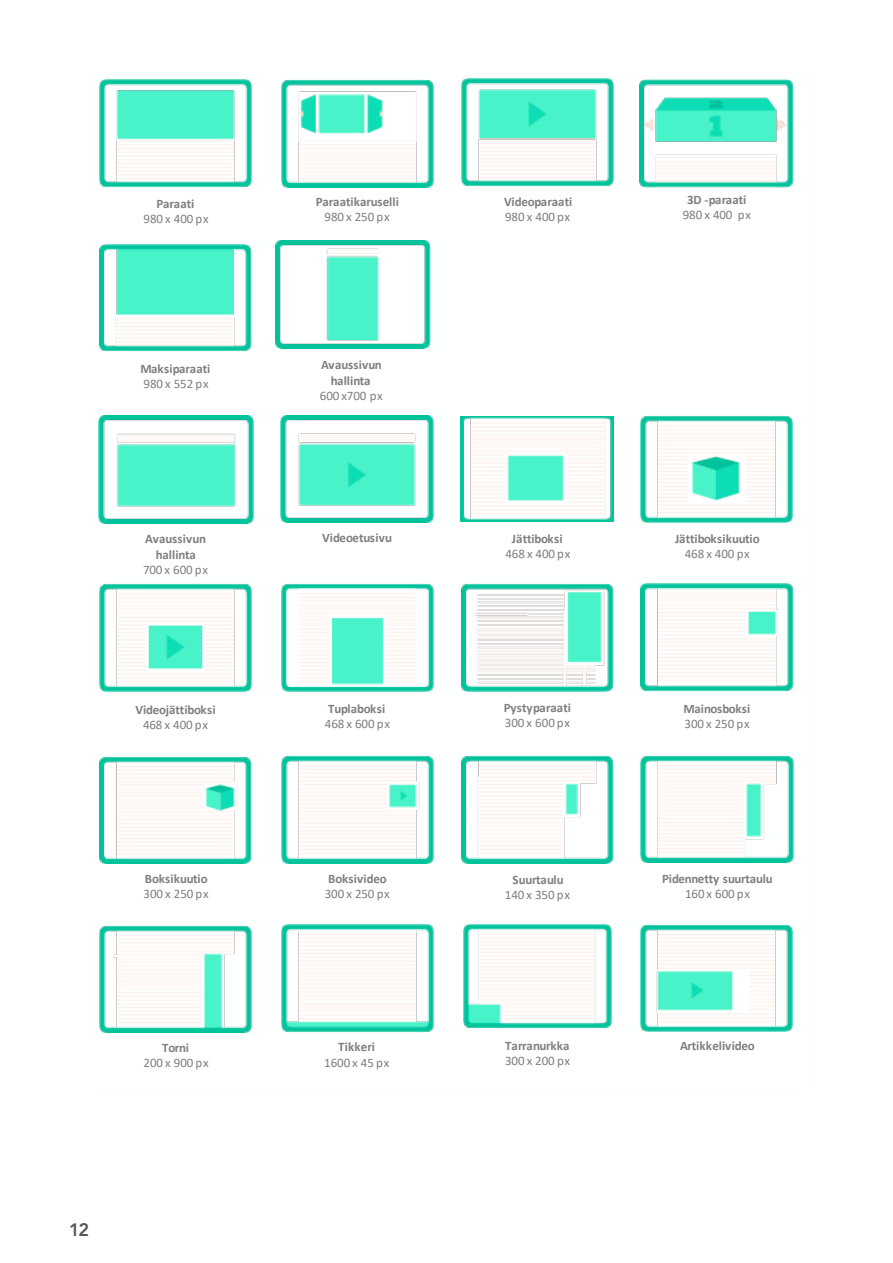
<style>
.page{position:relative;width:893px;height:1263px;background:#fff}
.page>*{position:absolute;margin:0;border:0;box-sizing:border-box;transform-origin:0 0}
.t1{font:800 18px "Avenir";color:#575756}
.t2{font:700 13.05px "Calibri";color:#7f7f7f}
.t3{font:700 13.05px "Calibri";letter-spacing:-.02em;color:#7f7f7f}
.t4{font:13.05px "Calibri";letter-spacing:-.01em;color:#7f7f7f}
.t5{font:700 12.9px "Calibri";color:#7f7f7f}
.t6{font:12.9px "Calibri";letter-spacing:-.005em;color:#7f7f7f}
</style>
<div class="page">
<img style="left:276px;top:240px;width:154px;height:108px">
<img style="left:100px;top:245px;width:152px;height:107px">
<img style="left:280px;top:415px;width:153px;height:107px">
<img style="left:99px;top:415px;width:154px;height:108px">
<img style="left:100px;top:79px;width:152px;height:108px">
<img style="left:281px;top:79px;width:152px;height:108px">
<img style="left:461px;top:78px;width:153px;height:108px">
<img style="left:640px;top:79px;width:153px;height:108px">
<img style="left:461px;top:755px;width:153px;height:108px">
<img style="left:641px;top:755px;width:152px;height:107px">
<img style="left:100px;top:925px;width:152px;height:107px">
<img style="left:100px;top:584px;width:152px;height:108px">
<img style="left:641px;top:415px;width:151px;height:107px">
<img style="left:460px;top:416px;width:154px;height:105px">
<img style="left:281px;top:584px;width:152px;height:108px">
<img style="left:641px;top:584px;width:152px;height:108px">
<img style="left:281px;top:924px;width:152px;height:108px">
<img style="left:100px;top:757px;width:152px;height:106px">
<img style="left:641px;top:924px;width:151px;height:107px">
<img style="left:464px;top:924px;width:148px;height:105px">
<img style="left:281px;top:755px;width:152px;height:108px">
<img style="left:461px;top:584px;width:153px;height:108px">
<p class="t5" style="left:157px;top:194px;width:39px">Paraati</p>
<p class="t6" style="left:144px;top:209px;width:67px">980 x 400 px</p>
<p class="t5" style="left:140px;top:359px;width:72px">Maksiparaati</p>
<p class="t6" style="left:144px;top:374px;width:67px">980 x 552 px</p>
<p class="t5" style="left:145px;top:530px;width:62px">Avaussivun</p>
<p class="t2" style="left:156px;top:545px;width:41px">hallinta</p>
<p class="t6" style="left:143px;top:560px;width:67px">700 x 600 px</p>
<p class="t5" style="left:135px;top:700px;width:82px">Videojättiboksi</p>
<p class="t6" style="left:143px;top:716px;width:67px">468 x 400 px</p>
<p class="t5" style="left:145px;top:869px;width:65px">Boksikuutio</p>
<p class="t6" style="left:144px;top:885px;width:67px">300 x 250 px</p>
<p class="t5" style="left:162px;top:1039px;width:28px">Torni</p>
<p class="t6" style="left:144px;top:1054px;width:67px">200 x 900 px</p>
<h1 class="t1" style="left:69px;top:1216px;width:22px">12</h1>
<p class="t5" style="left:316px;top:193px;width:84px">Paraatikaruselli</p>
<p class="t6" style="left:325px;top:208px;width:67px">980 x 250 px</p>
<p class="t5" style="left:321px;top:356px;width:62px">Avaussivun</p>
<p class="t2" style="left:331px;top:371px;width:41px">hallinta</p>
<p class="t6" style="left:320px;top:386px;width:64px">600 x700 px</p>
<p class="t5" style="left:322px;top:528px;width:71px">Videoetusivu</p>
<p class="t5" style="left:328px;top:699px;width:59px">Tuplaboksi</p>
<p class="t4" style="left:325px;top:714px;width:67px">468 x 600 px</p>
<p class="t5" style="left:328px;top:869px;width:60px">Boksivideo</p>
<p class="t6" style="left:325px;top:885px;width:67px">300 x 250 px</p>
<p class="t2" style="left:338px;top:1038px;width:38px">Tikkeri</p>
<p class="t6" style="left:324px;top:1053px;width:67px">1600 x 45 px</p>
<p class="t5" style="left:504px;top:193px;width:70px">Videoparaati</p>
<p class="t6" style="left:505px;top:208px;width:67px">980 x 400 px</p>
<p class="t5" style="left:687px;top:191px;width:61px">3D -paraati</p>
<p class="t6" style="left:683px;top:206px;width:70px">980 x 400 px</p>
<p class="t5" style="left:512px;top:530px;width:52px">Jättiboksi</p>
<p class="t6" style="left:505px;top:545px;width:67px">468 x 400 px</p>
<p class="t5" style="left:675px;top:530px;width:86px">Jättiboksikuutio</p>
<p class="t6" style="left:685px;top:545px;width:67px">468 x 400 px</p>
<p class="t5" style="left:504px;top:699px;width:69px">Pystyparaati</p>
<p class="t6" style="left:505px;top:714px;width:67px">300 x 600 px</p>
<p class="t5" style="left:683px;top:700px;width:68px">Mainosboksi</p>
<p class="t6" style="left:685px;top:715px;width:67px">300 x 250 px</p>
<p class="t3" style="left:512px;top:871px;width:53px">Suurtaulu</p>
<p class="t6" style="left:505px;top:886px;width:67px">140 x 350 px</p>
<p class="t5" style="left:662px;top:870px;width:112px">Pidennetty suurtaulu</p>
<p class="t6" style="left:685px;top:885px;width:67px">160 x 600 px</p>
<p class="t5" style="left:505px;top:1036px;width:66px">Tarranurkka</p>
<p class="t6" style="left:505px;top:1051px;width:67px">300 x 200 px</p>
<p class="t5" style="left:680px;top:1036px;width:76px">Artikkelivideo</p>
</div>
